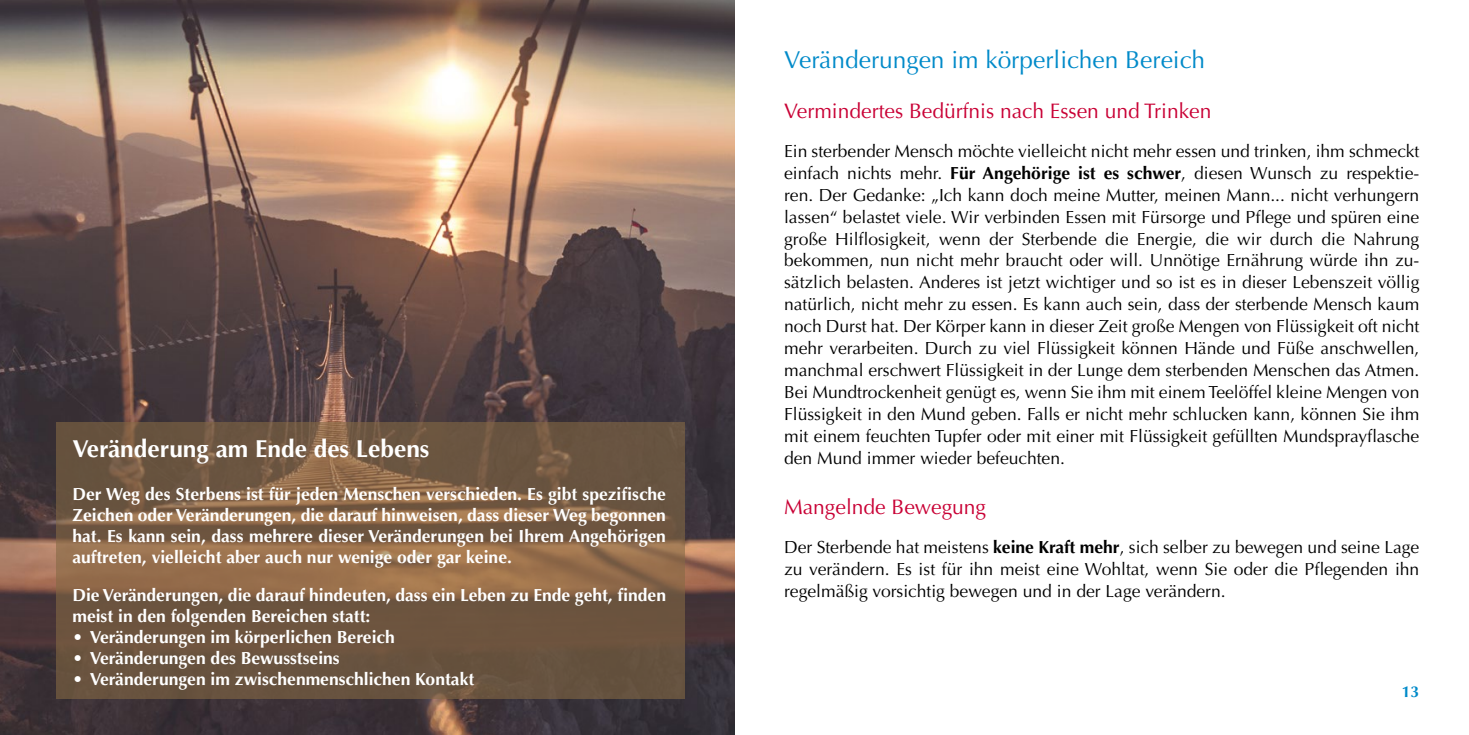
<style>
.page{position:relative;width:1469px;height:735px;background:#fff}
.page>*{position:absolute;margin:0;border:0;box-sizing:border-box;transform-origin:0 0}
.t1{font:24.5px "Optima LT Pro";color:#008ac9}
.t2{font:700 24.5px "Optima LT Pro";color:#fff}
.t3{font:21px "Optima LT Pro";color:#c90035}
.t4{font:17.5px/21.9px "Optima LT Pro";color:#000;text-align:justify}
.t5{font:700 17.5px/21px "Optima LT Pro";color:#fff;text-align:justify}
.t6{font:700 15.75px "Optima LT Pro";color:#008ac9}
.s1{font-weight:700}
</style>
<div class="page">
<img style="left:0;top:0;width:734px;height:734px">
<svg style="left:57px;top:422px;width:628px;height:276px;background:#785c43"></svg>
<h1 class="t2" style="left:72px;top:432px;width:358px">Veränderung am Ende des Lebens</h1>
<p class="t5" style="left:72px;top:482px;width:595px">Der Weg des Sterbens ist für jeden Menschen verschieden. Es gibt spezifische Zeichen oder Veränderungen, die darauf hinweisen, dass dieser Weg begonnen hat. Es kann sein, dass mehrere dieser Veränderungen bei Ihrem Angehörigen auftreten, vielleicht aber auch nur wenige oder gar keine.</p>
<p class="t5" style="left:72px;top:584px;width:595px">Die Veränderungen, die darauf hindeuten, dass ein Leben zu Ende geht, finden meist in den folgenden Bereichen statt:</p>
<p class="t5" style="left:72px;top:626px;width:324px">• Veränderungen im körperlichen Bereich</p>
<p class="t5" style="left:72px;top:647px;width:269px">• Veränderungen des Bewusstseins</p>
<p class="t5" style="left:72px;top:668px;width:403px">• Veränderungen im zwischenmenschlichen Kontakt</p>
<h1 class="t1" style="left:784px;top:44px;width:422px">Veränderungen im körperlichen Bereich</h1>
<p class="t3" style="left:784px;top:97px;width:429px">Vermindertes Bedürfnis nach Essen und Trinken</p>
<p class="t4" style="left:784px;top:140px;width:637px">Ein sterbender Mensch möchte vielleicht nicht mehr essen und trinken, ihm schmeckt einfach nichts mehr. <span class="s1">Für Angehörige ist es schwer</span>, diesen Wunsch zu respektie&shy;ren. Der Gedanke: „Ich kann doch meine Mutter, meinen Mann... nicht verhungern lassen“ belastet viele. Wir verbinden Essen mit Fürsorge und Pflege und spüren eine große Hilflosigkeit, wenn der Sterbende die Energie, die wir durch die Nahrung bekommen, nun nicht mehr braucht oder will. Unnötige Ernährung würde ihn zu&shy;sätzlich belasten. Anderes ist jetzt wichtiger und so ist es in dieser Lebenszeit völlig natürlich, nicht mehr zu essen. Es kann auch sein, dass der sterbende Mensch kaum noch Durst hat. Der Körper kann in dieser Zeit große Mengen von Flüssigkeit oft nicht mehr verarbeiten. Durch zu viel Flüssigkeit können Hände und Füße anschwellen, manchmal erschwert Flüssigkeit in der Lunge dem sterbenden Menschen das Atmen.<br>Bei Mundtrockenheit genügt es, wenn Sie ihm mit einem Teelöffel kleine Mengen von Flüssigkeit in den Mund geben. Falls er nicht mehr schlucken kann, können Sie ihm mit einem feuchten Tupfer oder mit einer mit Flüssigkeit gefüllten Mundsprayflasche den Mund immer wieder befeuchten.</p>
<p class="t3" style="left:784px;top:493px;width:203px">Mangelnde Bewegung</p>
<p class="t4" style="left:784px;top:536px;width:636px">Der Sterbende hat meistens <span class="s1">keine Kraft mehr</span>, sich selber zu bewegen und seine Lage zu verändern. Es ist für ihn meist eine Wohltat, wenn Sie oder die Pflegenden ihn regelmäßig vorsichtig bewegen und in der Lage verändern.</p>
<p class="t6" style="left:1401px;top:681px;width:19px">13</p>
</div>
